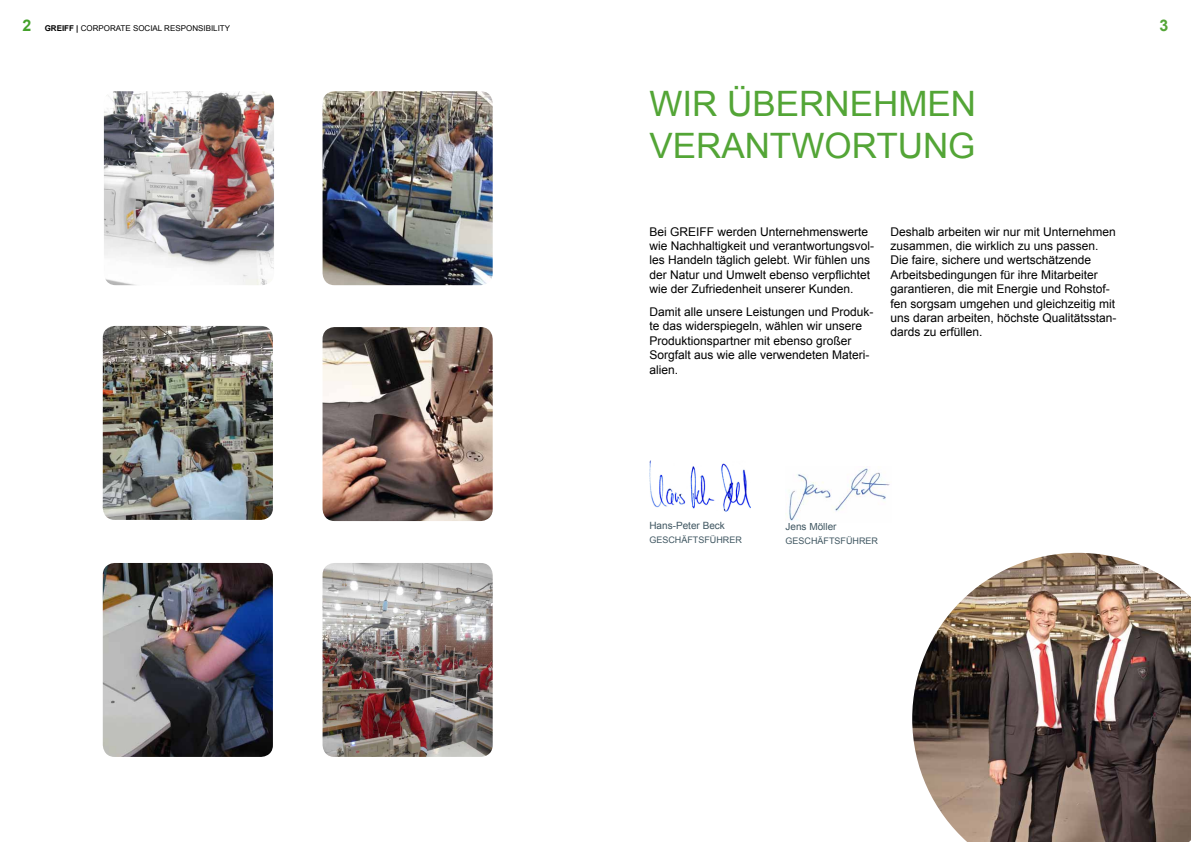
<style>
.page{position:relative;width:1191px;height:842px;background:#fff}
.page>*{position:absolute;margin:0;border:0;box-sizing:border-box;transform-origin:0 0}
.t1{font:35px/42px "Arial";color:#53a536}
.t2{font:700 16px "Arial";color:#53a536}
.t3{font:12px/14.4px "Arial";color:#000}
.t4{font:10px "Arial";color:#3f5661}
.t5{font:9px "Arial";color:#3f5661}
.t6{font:8px "Arial";color:#000}
.t7{font:700 8px "Arial";color:#000}
.s1{font-size:16px;color:#44a12b}
.s2{font-weight:400}
</style>
<div class="page">
<img style="left:103px;top:326px;width:170px;height:194px">
<img style="left:104px;top:91px;width:170px;height:194px">
<img style="left:103px;top:563px;width:170px;height:194px">
<img style="left:322px;top:91px;width:171px;height:194px">
<img style="left:912px;top:553px;width:279px;height:289px">
<img style="left:649px;top:460px;width:101px;height:52px">
<img style="left:322px;top:563px;width:171px;height:194px">
<img style="left:322px;top:327px;width:171px;height:194px">
<img style="left:785px;top:466px;width:105px;height:55px">
<p class="t7" style="left:22px;top:23px;width:66px"><span class="s1">2</span> GREIFF | <span class="s2">COR</span></p>
<p class="t6" style="left:98px;top:23px;width:133px">PORATE social RESPONSI BILITY</p>
<h2 class="t2" style="left:1159px;top:15px;width:10px">3</h2>
<h1 class="t1" style="left:649px;top:83px;width:328px">wir übernehmen verantwortung</h1>
<p class="t3" style="left:649px;top:224px;width:29px">Bei GREI</p>
<p class="t3" style="left:649px;top:224px;width:226px;text-indent:50px">FF werden U nternehmenswerte wie Nachhaltigkeit und verantwortungsvol&shy;les Handeln täglich gelebt. Wir fühlen uns der Natur und U mwelt ebenso verpflichtet wie der Zufriedenheit unserer Kunden.</p>
<p class="t3" style="left:649px;top:305px;width:226px">Damit alle unsere Leistungen und Produk&shy;te das widerspiegeln, wählen wir unsere Produktionspartner mit ebenso großer Sorgfalt aus wie alle verwendeten Materi&shy;alien.</p>
<p class="t3" style="left:890px;top:224px;width:228px">Deshalb arbeiten wir nur mit U nternehmen zusammen, die wirklich zu uns passen.<br>Die faire, sichere und wertschätzende Arbeitsbedingungen für ihre Mitarbeiter garantieren, die mit Energie und Rohstof&shy;fen sorgsam umgehen und gleichzeitig mit uns daran arbeiten, höchste Qualitätsstan&shy;dards zu erfüllen.</p>
<p class="t4" style="left:649px;top:519px;width:77px">H ans-Peter Beck</p>
<p class="t5" style="left:649px;top:534px;width:68px">GESCHÄFTSFÜHRER</p>
<p class="t4" style="left:785px;top:520px;width:53px">Jens Möller</p>
<p class="t5" style="left:785px;top:535px;width:68px">GESCHÄFTSFÜHRER</p>
</div>
